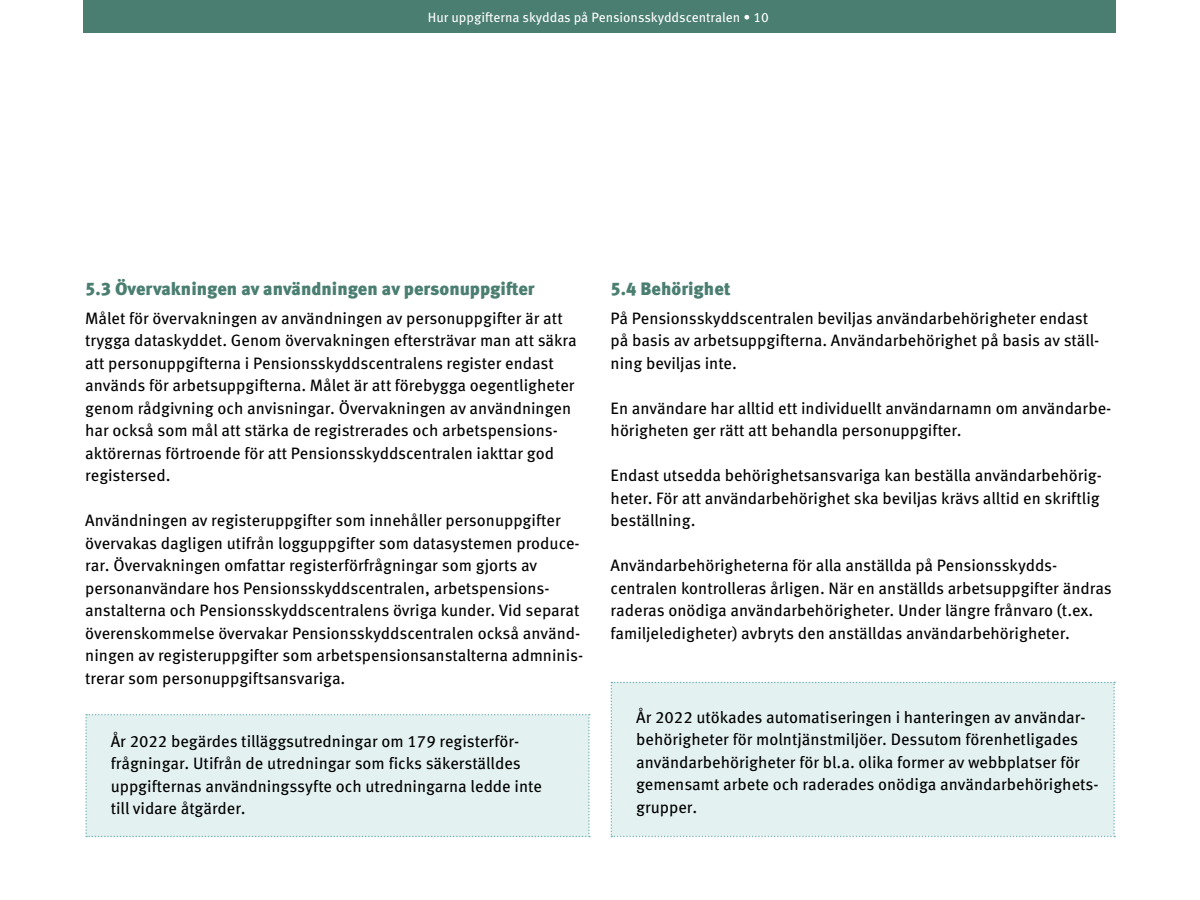
<style>
.page{position:relative;width:1200px;height:900px;background:#fff}
.page>*{position:absolute;margin:0;border:0;box-sizing:border-box;transform-origin:0 0}
.H2_otsikko_5_vihreä{font:900 18px "Meta Pro";color:#4a7e71}
.Leipä{font:16.5px/22.5px "Meta Pro";color:#000}
._3__Leipä{font:16.5px/22.5px "Meta Pro";color:#000}
.t1{font:13.5px "Meta Pro";letter-spacing:-.005em;color:#fff}
</style>
<div class="page">
<div style="left:84px;top:0;width:1032px;height:32px;background:#4a7e71"></div>
<div style="left:85px;top:714px;width:505px;height:123px;background:#e4f1f1"></div>
<div style="left:611px;top:682px;width:504px;height:155px;background:#e4f1f1"></div>
<p class="t1" style="left:428px;top:7px;width:342px">Hur uppgifterna skyddas på Pensionsskyddscentralen • 10</p>
<h2 class="H2_otsikko_5_vihreä" style="left:85px;top:275px;width:451px">5.3 Övervakningen av användningen av personuppgifter</h2>
<p class="Leipä" style="left:85px;top:306px;width:493px">Målet för övervakningen av användningen av personuppgifter är att trygga dataskyddet. Genom övervakningen eftersträvar man att säkra att personuppgifterna i Pensionsskyddscentralens register endast används för arbetsuppgifterna. Målet är att förebygga oegentligheter genom rådgivning och anvisningar. Övervakningen av användningen har också som mål att stärka de registrerades och arbetspensions&shy;aktörernas förtroende för att Pensionsskyddscentralen iakttar god registersed.</p>
<p class="Leipä" style="left:85px;top:508px;width:500px">Användningen av registeruppgifter som innehåller personuppgifter övervakas dagligen utifrån logguppgifter som datasystemen produce&shy;rar. Övervakningen omfattar registerförfrågningar som gjorts av personanvändare hos Pensionsskyddscentralen, arbetspensions&shy;anstalterna och Pensionsskyddscentralens övriga kunder. Vid separat överenskommelse övervakar Pensionsskyddscentralen också använd&shy;ningen av registeruppgifter som arbetspensionsanstalterna admninis&shy;trerar som personuppgiftsansvariga.</p>
<p class="_3__Leipä" style="left:111px;top:729px;width:433px">År 2022 begärdes tilläggsutredningar om 179 registerför&shy;frågningar. Utifrån de utredningar som ficks säkerställdes uppgifternas användningssyfte och utredningarna ledde inte till vidare åtgärder.</p>
<h2 class="H2_otsikko_5_vihreä" style="left:611px;top:275px;width:122px">5.4 Behörighet</h2>
<p class="Leipä" style="left:611px;top:306px;width:490px">På Pensionsskyddscentralen beviljas användarbehörigheter endast på basis av arbetsuppgifterna. Användarbehörighet på basis av ställ&shy;ning beviljas inte.</p>
<p class="Leipä" style="left:611px;top:396px;width:502px">En användare har alltid ett individuellt användarnamn om användarbe&shy;hörigheten ger rätt att behandla personuppgifter.</p>
<p class="Leipä" style="left:611px;top:463px;width:493px">Endast utsedda behörighetsansvariga kan beställa användarbehörig&shy;heter. För att användarbehörighet ska beviljas krävs alltid en skriftlig beställning.</p>
<p class="Leipä" style="left:611px;top:553px;width:503px">Användarbehörigheterna för alla anställda på Pensionsskydds&shy;centralen kontrolleras årligen. När en anställds arbetsuppgifter ändras raderas onödiga användarbehörigheter. Under längre frånvaro (t.ex. familjeledigheter) avbryts den anställdas användarbehörigheter.</p>
<p class="_3__Leipä" style="left:636px;top:705px;width:464px">År 2022 utökades automatiseringen i hanteringen av användar&shy;behörigheter för molntjänstmiljöer. Dessutom förenhetligades användarbehörigheter för bl.a. olika former av webbplatser för gemensamt arbete och raderades onödiga användarbehörighets&shy;grupper.</p>
</div>
